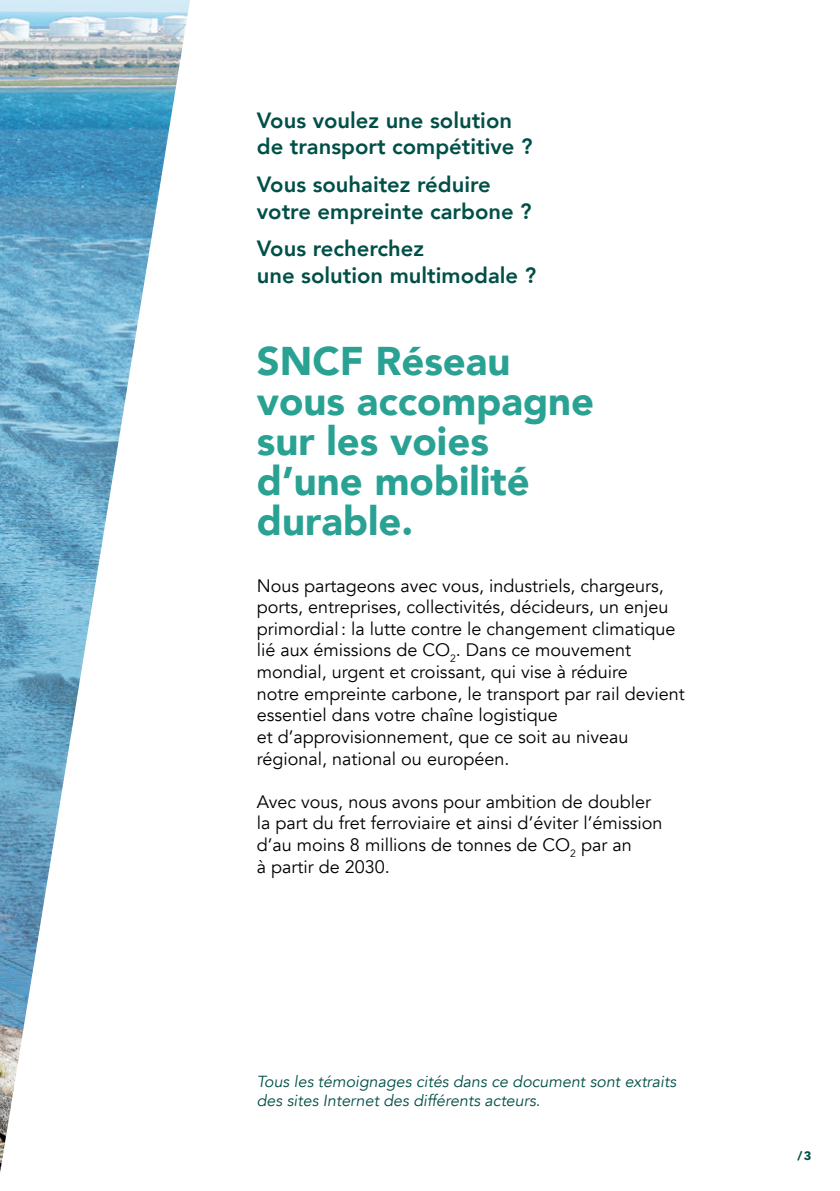
<style>
.page{position:relative;width:840px;height:1191px;background:#fff}
.page>*{position:absolute;margin:0;border:0;box-sizing:border-box;transform-origin:0 0}
.t1{font:900 40px/40px "Avenir";color:#29a193}
.t2{font:800 22px/26.4px "Avenir";color:#004f47}
.t3{font:18px/21.6px "Avenir";color:#000}
.t4{font:italic 16px/19.2px "Avenir";color:#004f47}
.t5{font:700 12px "Avenir Next";color:#004f47}
</style>
<div class="page">
<img style="left:0;top:0;width:190px;height:1173px">
<p class="t2" style="left:257px;top:107px;width:277px">Vous voulez une solution de transport compétitive ?</p>
<p class="t2" style="left:257px;top:171px;width:276px">Vous souhaitez réduire votre empreinte carbone ?</p>
<p class="t2" style="left:257px;top:235px;width:281px">Vous recherchez<br>une solution multimodale ?</p>
<h1 class="t1" style="left:257px;top:340px;width:339px">SNCF Réseau vous accompagne sur les voies d’une mobilité durable.</h1>
<p class="t3" style="left:257px;top:575px;width:429px">Nous partageons avec vous, industriels, chargeurs, ports, entreprises, collectivités, décideurs, un enjeu primordial: la lutte contre le changement climatique lié aux émissions de CO<sub>2</sub>. Dans ce mouvement mondial, urgent et croissant, qui vise à réduire<br>notre empreinte carbone, le transport par rail devient essentiel dans votre chaîne logistique<br>et d’approvisionnement, que ce soit au niveau régional, national ou européen.</p>
<p class="t3" style="left:257px;top:791px;width:407px">Avec vous, nous avons pour ambition de doubler la part du fret ferroviaire et ainsi d’éviter l’émission d’au moins 8 millions de tonnes de CO<sub>2</sub> par an<br>à partir de 2030.</p>
<p class="t4" style="left:257px;top:1071px;width:420px">Tous les témoignages cités dans ce document sont extraits des sites Internet des différents acteurs.</p>
<p class="t5" style="left:797px;top:1145px;width:16px">/3</p>
</div>
